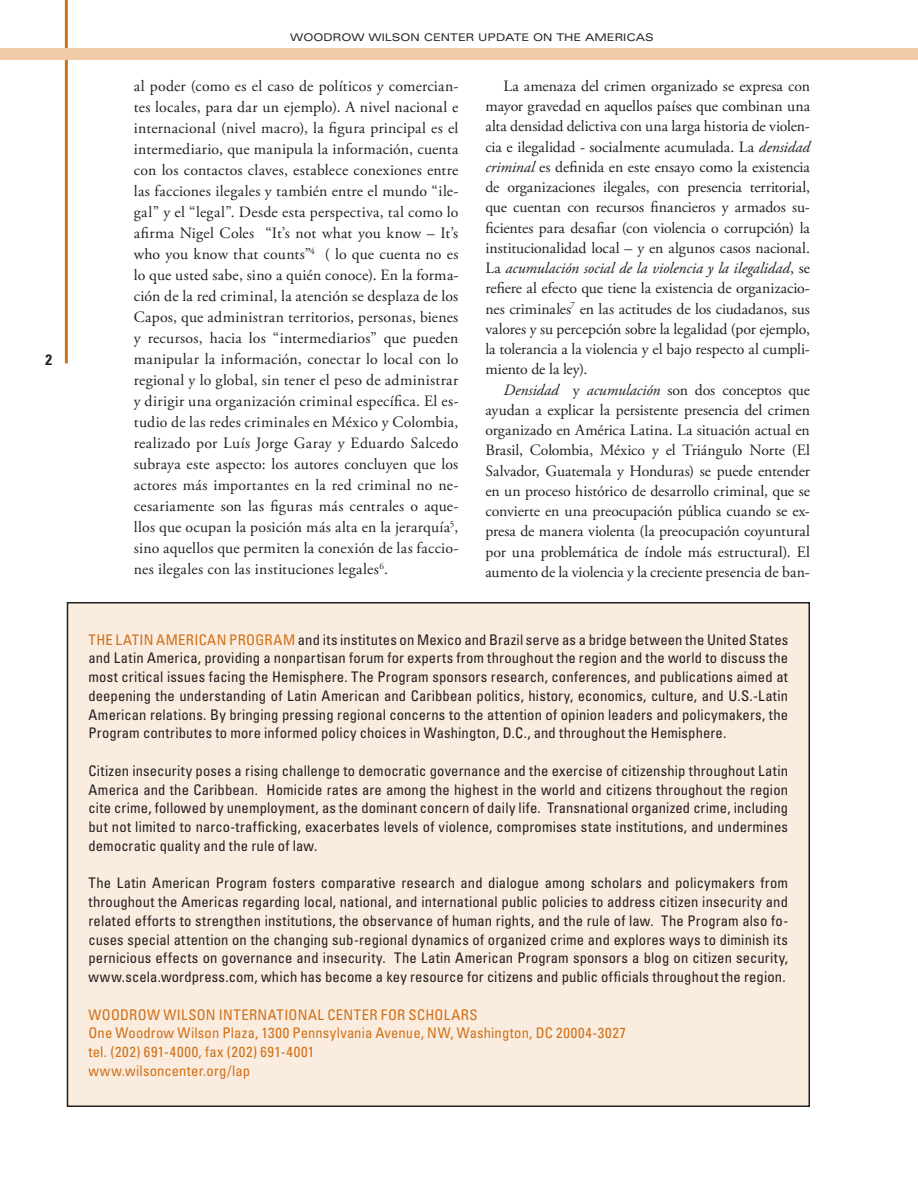
<style>
.page{position:relative;width:918px;height:1188px;background:#fff}
.page>*{position:absolute;margin:0;border:0;box-sizing:border-box;transform-origin:0 0}
.text_Spanish{font:15.75px/21px "Adobe Garamond Pro";color:#231f20;text-align:justify}
.t1{font:700 condensed 15px "Univers";color:#231f20}
.text_Spanish-2{font:condensed 14.7px/18.8px "Univers";letter-spacing:.01em;color:#231f20;text-align:justify}
.text_Spanish-3{font:condensed 14.7px "Univers";letter-spacing:.025em;color:#d06f18}
.text_Spanish-4{font:condensed 14.7px "Univers";letter-spacing:.045em;color:#d06f18}
.t2{font:expanded 10.5px "Univers";color:#231f20}
.s1{font-style:italic}
.s2{color:#d06f18}
</style>
<div class="page">
<hr style="left:65px;top:0;width:3px;height:363px;background:#d06f18">
<div style="left:0;top:48px;width:918px;height:12px;background:#f1caa9"></div>
<div style="left:68px;top:603px;width:741px;height:503px;background:#faeddf"></div>
<p class="t1" style="left:46px;top:350px;width:8px">2</p>
<p class="t2" style="left:290px;top:32px;width:365px">WOODROW WILSON CENTER UPDATE ON THE AMERICAS</p>
<p class="text_Spanish" style="left:134px;top:76px;width:326px">al poder (como es el caso de políticos y comercian&shy;tes locales, para dar un ejemplo). A nivel nacional e internacional (nivel macro), la figura principal es el intermediario, que manipula la información, cuenta con los contactos claves, establece conexiones entre las facciones ilegales y también entre el mundo “ile&shy;gal” y el “legal”. Desde esta perspectiva, tal como lo afirma Nigel Coles “It’s not what you know – It’s who you know that counts”<sup>4</sup> ( lo que cuenta no es lo que usted sabe, sino a quién conoce). En la forma&shy;ción de la red criminal, la atención se desplaza de los Capos, que administran territorios, personas, bienes y recursos, hacia los “intermediarios” que pueden manipular la información, conectar lo local con lo regional y lo global, sin tener el peso de administrar y dirigir una organización criminal específica. El es&shy;tudio de las redes criminales en México y Colombia, realizado por Luís Jorge Garay y Eduardo Salcedo subraya este aspecto: los autores concluyen que los actores más importantes en la red criminal no ne&shy;cesariamente son las figuras más centrales o aque&shy;llos que ocupan la posición más alta en la jerarquía<sup>5</sup>, sino aquellos que permiten la conexión de las faccio&shy;nes ilegales con las instituciones legales<sup>6</sup>.</p>
<p class="text_Spanish" style="left:485px;top:76px;width:326px;line-height:20.2px;text-indent:18px">La amenaza del crimen organizado se expresa con mayor gravedad en aquellos países que combinan una alta densidad delictiva con una larga historia de violen&shy;cia e ilegalidad - socialmente acumulada. La <span class="s1">densidad criminal</span> es definida en este ensayo como la existencia de organizaciones ilegales, con presencia territorial, que cuentan con recursos financieros y armados su&shy;ficientes para desafiar (con violencia o corrupción) la institucionalidad local – y en algunos casos nacional.<br>La <span class="s1">acumulación social de la violencia y la ilegalidad</span>, se refiere al efecto que tiene la existencia de organizacio&shy;nes criminales<sup>7</sup> en las actitudes de los ciudadanos, sus valores y su percepción sobre la legalidad (por ejemplo, la tolerancia a la violencia y el bajo respecto al cumpli&shy;miento de la ley).</p>
<p class="text_Spanish" style="left:485px;top:380px;width:326px;line-height:20.2px;text-indent:18px"><span class="s1">Densidad</span> y <span class="s1">acumulación</span> son dos conceptos que ayudan a explicar la persistente presencia del crimen organizado en América Latina. La situación actual en Brasil, Colombia, México y el Triángulo Norte (El Salvador, Guatemala y Honduras) se puede entender en un proceso histórico de desarrollo criminal, que se convierte en una preocupación pública cuando se ex&shy;presa de manera violenta (la preocupación coyuntural por una problemática de índole más estructural). El aumento de la violencia y la creciente presencia de ban-</p>
<p class="text_Spanish-2" style="left:89px;top:630px;width:701px"><span class="s2">The Latin American Program</span> and its institutes on Mexico and Brazil serve as a bridge between the United States and Latin America, providing a nonpartisan forum for experts from throughout the region and the world to discuss the most critical issues facing the Hemisphere. The Program sponsors research, conferences, and publications aimed at deepening the understanding of Latin American and Caribbean politics, history, economics, culture, and U.S.-Latin American relations. By bringing pressing regional concerns to the attention of opinion leaders and policymakers, the Program contributes to more informed policy choices in Washington, D.C., and throughout the Hemisphere.</p>
<p class="text_Spanish-2" style="left:89px;top:761px;width:701px">Citizen insecurity poses a rising challenge to democratic governance and the exercise of citizenship throughout Latin America and the Caribbean. Homicide rates are among the highest in the world and citizens throughout the region cite crime, followed by unemployment, as the dominant concern of daily life. Transnational organized crime, including but not limited to narco-trafficking, exacerbates levels of violence, compromises state institutions, and undermines democratic quality and the rule of law.</p>
<p class="text_Spanish-2" style="left:89px;top:874px;width:701px">The Latin American Program fosters comparative research and dialogue among scholars and policymakers from throughout the Americas regarding local, national, and international public policies to address citizen insecurity and related efforts to strengthen institutions, the observance of human rights, and the rule of law. The Program also fo&shy;cuses special attention on the changing sub-regional dynamics of organized crime and explores ways to diminish its pernicious effects on governance and insecurity. The Latin American Program sponsors a blog on citizen security, www.scela.wordpress.com, which has become a key resource for citizens and public officials throughout the region.</p>
<p class="text_Spanish-3" style="left:89px;top:1005px;width:389px">Woodrow Wilson I nternational Center for Scholars</p>
<p class="text_Spanish-3" style="left:89px;top:1024px;width:539px">O ne Woodrow Wilson Plaza, 1300 Pennsylvania Avenue, NW, Washington, DC 20004-3027</p>
<p class="text_Spanish-4" style="left:89px;top:1043px;width:227px">tel. (202) 691-4000, fax (202) 691-4001</p>
<p class="text_Spanish-3" style="left:89px;top:1061px;width:163px">www.wilsoncenter.org/lap</p>
</div>
